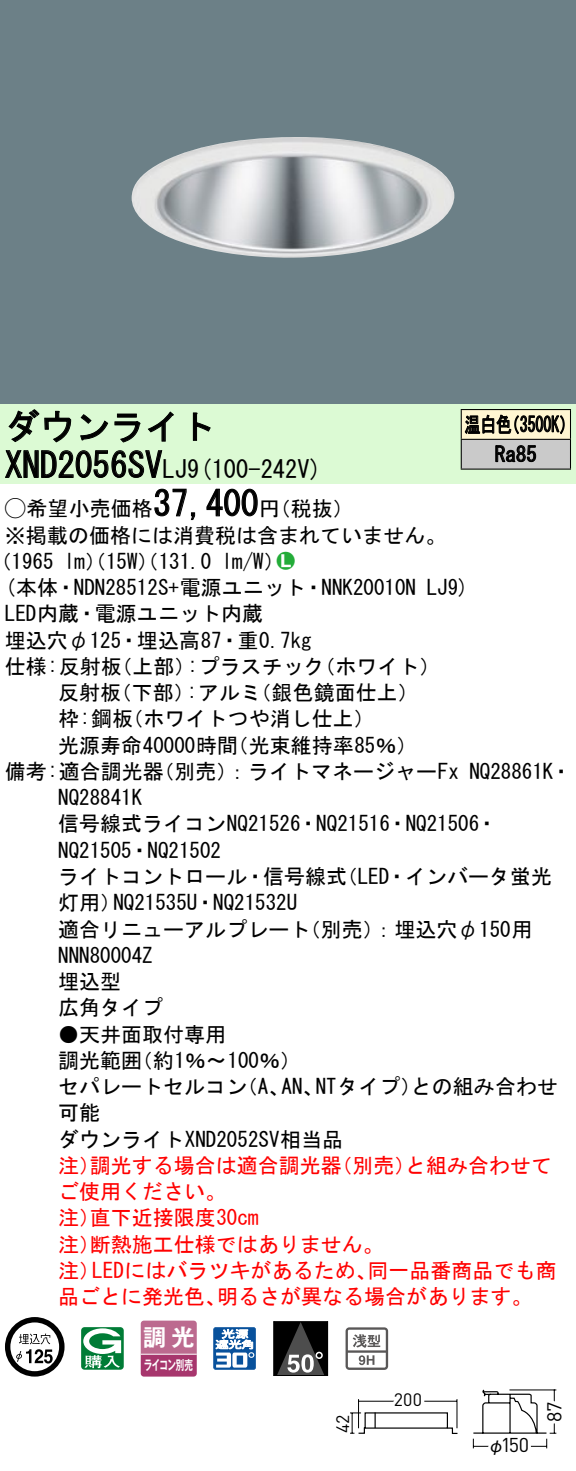
<style>
.page{position:relative;width:576px;height:1471px;background:#fff}
.page>*{position:absolute;margin:0;border:0;box-sizing:border-box;transform-origin:0 0}
.t1{font:35px "MS Gothic";color:#000}
.t2{font:24.5px "MS Gothic";color:#000}
.t3{font:23.1px "Gothic MB101 Pro De Bold 90 pv RKSJ H";color:#fff}
.t4{font:21px/26.2px "MS Gothic";color:#000}
.t5{font:21px/26.2px "MS Gothic";color:#f00}
.t6{font:21px/29.8px "MS Gothic";color:#000;scale:.75 1}
.t7{font:21px "Ford Classification 1";color:#23ac38}
.t8{font:19.95px "DINOT";color:#000}
.t9{font:17.85px "DINOT";color:#000}
.t10{font:17.5px "Gothic BBB Pro Medium 90 pv RKSJ H";color:#000}
.t11{font:13.3px "Gothic MB101 Pro De Bold 90 pv RKSJ H";letter-spacing:-.05em;color:#fff;scale:.65 1}
.s1{font-size:24.5px}
.s2{font-family:"Ford Classification 1"}
.s3{color:#fff}
</style>
<div class="page">
<div style="left:0;top:0;width:575px;height:404px;background:#6c8087"></div>
<img style="left:131px;top:137px;width:323px;height:121px">
<div style="left:0;top:404px;width:575px;height:79px;background:#dcfad4"></div>
<svg style="left:8px;top:409px;width:64px;height:34px"></svg>
<svg style="left:80px;top:413px;width:60px;height:30px"></svg>
<svg style="left:148px;top:411px;width:25px;height:31px"></svg>
<svg style="left:192px;top:412px;width:19px;height:29px"></svg>
<svg style="left:5px;top:450px;width:158px;height:28px"></svg>
<svg style="left:154px;top:488px;width:42px;height:32px"></svg>
<svg style="left:206px;top:488px;width:52px;height:29px"></svg>
<svg style="left:5px;top:1317px;width:59px;height:59px"></svg>
<svg style="left:81px;top:1327px;width:43px;height:42px"></svg>
<svg style="left:140px;top:1320px;width:56px;height:56px;background:#b65c86"></svg>
<hr style="left:141px;top:1353px;width:55px;height:1px;background:#fff">
<svg style="left:213px;top:1327px;width:43px;height:42px"></svg>
<div style="left:273px;top:1321px;width:54px;height:54px;background:#000"></div>
<svg style="left:278px;top:1323px;width:45px;height:50px"></svg>
<div style="left:273px;top:1321px;width:55px;height:54px;border:1px solid #000"></div>
<svg style="left:345px;top:1327px;width:43px;height:42px"></svg>
<div style="left:461px;top:409px;width:109px;height:30px;background:#fff6d2"></div>
<div style="left:461px;top:439px;width:109px;height:30px;background:#cacaca"></div>
<hr style="left:460px;top:409px;width:110px;height:1px;background:#000">
<hr style="left:569px;top:410px;width:2px;height:29px;background:#000">
<hr style="left:460px;top:439px;width:110px;height:1px;background:#000">
<hr style="left:569px;top:440px;width:2px;height:28px;background:#000">
<hr style="left:460px;top:468px;width:110px;height:2px;background:#000">
<svg style="left:460px;top:410px;width:104px;height:58px"></svg>
<svg style="left:472px;top:1389px;width:85px;height:60px"></svg>
<svg style="left:350px;top:1399px;width:108px;height:35px"></svg>
<h1 class="t1" style="left:5px;top:409px;width:212px">ダウンライト</h1>
<p class="t2" style="left:187px;top:456px;width:136px">(9 100-242 (V</p>
<h1 class="t1" style="left:5px;top:447px;width:184px">XND2056SV<span class="s1">LJ</span></h1>
<h1 class="t1" style="left:153px;top:486px;width:106px">37,400</h1>
<p class="t4" style="left:5px;top:495px;width:442px"><span class="s2">A</span>希望小売価格<br>※掲載の価格には消費税は含まれていません。</p>
<p class="t7" style="left:277px;top:550px;width:19px">2<span class="s3">7</span></p>
<p class="t4" style="left:259px;top:495px;width:96px">（円税抜(</p>
<p class="t4" style="left:222px;top:548px;width:64px">l m (W/</p>
<p class="t4" style="left:-9px;top:548px;width:65px">（1965</p>
<p class="t4" style="left:64px;top:548px;width:149px">lm）（15 ）（W 131.0</p>
<p class="t6" style="left:494px;top:409px;width:57px;text-indent:-30px">温白色<br>Ra85</p>
<p class="t6" style="left:504px;top:409px;width:96px">（3500 (K</p>
<p class="t4" style="left:5px;top:574px;width:412px">(本体・NDN28512 +S 電源ユニット・NNK20010N</p>
<p class="t4" style="left:5px;top:600px;width:259px">LED内蔵・電源ユニット内蔵</p>
<p class="t4" style="left:5px;top:627px;width:308px">埋込穴φ125・埋込高87・重0.7kg</p>
<p class="t4" style="left:314px;top:653px;width:127px">（ホワイト(</p>
<p class="t4" style="left:426px;top:574px;width:44px">LJ (9</p>
<p class="t4" style="left:187px;top:653px;width:139px">:プラスチック</p>
<p class="t4" style="left:5px;top:653px;width:118px">仕様:反射板</p>
<p class="t4" style="left:111px;top:653px;width:85px">（上部）</p>
<p class="t4" style="left:58px;top:679px;width:65px">反射板</p>
<p class="t4" style="left:111px;top:679px;width:85px">（下部）</p>
<p class="t4" style="left:187px;top:679px;width:76px">:アルミ</p>
<p class="t4" style="left:250px;top:679px;width:169px">（銀色鏡面仕上(</p>
<p class="t4" style="left:58px;top:705px;width:76px">枠:鋼板</p>
<p class="t4" style="left:122px;top:705px;width:254px">（ホワイトつや消し仕上(</p>
<p class="t4" style="left:58px;top:732px;width:181px">光源寿命40000時間</p>
<p class="t4" style="left:227px;top:732px;width:191px">（光束維持率85％(</p>
<p class="t4" style="left:153px;top:758px;width:307px">（別売：）ライトマネージャーFx</p>
<p class="t4" style="left:5px;top:758px;width:160px">備考:適合調光器</p>
<p class="t4" style="left:58px;top:784px;width:85px">NQ28841K</p>
<p class="t4" style="left:58px;top:810px;width:441px">信号線式ライコンNQ21526・NQ21516・NQ21506・</p>
<p class="t4" style="left:58px;top:837px;width:164px">NQ21505・NQ21502</p>
<p class="t4" style="left:336px;top:863px;width:217px">（LED・インバータ蛍光</p>
<p class="t4" style="left:469px;top:758px;width:104px">NQ28861 ・K</p>
<p class="t4" style="left:58px;top:863px;width:290px;text-align:center">ライトコントロール・信号線式<br>NQ21535 ・U NQ21532U</p>
<p class="t4" style="left:58px;top:889px;width:64px">灯用）</p>
<p class="t4" style="left:58px;top:915px;width:253px">適合リニューアルプレート<br>NNN80004Z<br>埋込型<br>広角タイプ</p>
<p class="t4" style="left:132px;top:1020px;width:171px;text-indent:-73px">●天井面取付専用<br>（約1％〜100％(</p>
<p class="t4" style="left:300px;top:915px;width:234px">（別売：）埋込穴φ150用</p>
<p class="t4" style="left:58px;top:1047px;width:85px">調光範囲</p>
<p class="t4" style="left:315px;top:1073px;width:107px">NTタイプ）</p>
<p class="t4" style="left:411px;top:1073px;width:148px">との組み合わせ</p>
<p class="t4" style="left:58px;top:1073px;width:286px">セパレートセルコン<br>可能<br>ダウンライトXND2052SV相当品</p>
<p class="t4" style="left:237px;top:1073px;width:54px">（、A</p>
<p class="t4" style="left:281px;top:1073px;width:43px">AN、</p>
<p class="t5" style="left:90px;top:1152px;width:253px">調光する場合は適合調光器</p>
<p class="t5" style="left:331px;top:1152px;width:85px">（別売）</p>
<p class="t5" style="left:405px;top:1152px;width:148px">と組み合わせて</p>
<p class="t5" style="left:58px;top:1152px;width:43px">注）</p>
<p class="t5" style="left:58px;top:1178px;width:169px">ご使用ください。</p>
<p class="t5" style="left:90px;top:1204px;width:170px">直下近接限度30cm</p>
<p class="t5" style="left:90px;top:1204px;width:295px;text-indent:-32px">注）<br>断熱施工仕様ではありません。</p>
<p class="t5" style="left:58px;top:1230px;width:43px">注）</p>
<p class="t5" style="left:92px;top:1257px;width:286px">LEDにはバラツキがあるため、</p>
<p class="t5" style="left:367px;top:1257px;width:190px">同一品番商品でも商</p>
<p class="t5" style="left:58px;top:1257px;width:43px">注）</p>
<p class="t5" style="left:58px;top:1283px;width:169px">品ごとに発光色、</p>
<p class="t5" style="left:217px;top:1283px;width:317px">明るさが異なる場合があります。</p>
<p class="t3" style="left:143px;top:1317px;width:53px">調光</p>
<p class="t11" style="left:144px;top:1354px;width:77px">ライコン別売</p>
<p class="t9" style="left:330px;top:1432px;width:20px;rotate:-90deg">42</p>
<p class="t9" style="left:393px;top:1387px;width:30px">200</p>
<p class="t8" style="left:500px;top:1431px;width:30px">150</p>
<p class="t10" style="left:487px;top:1430px;width:19px">φ</p>
<p class="t8" style="left:540px;top:1421px;width:21px;rotate:-90deg">87</p>
</div>
